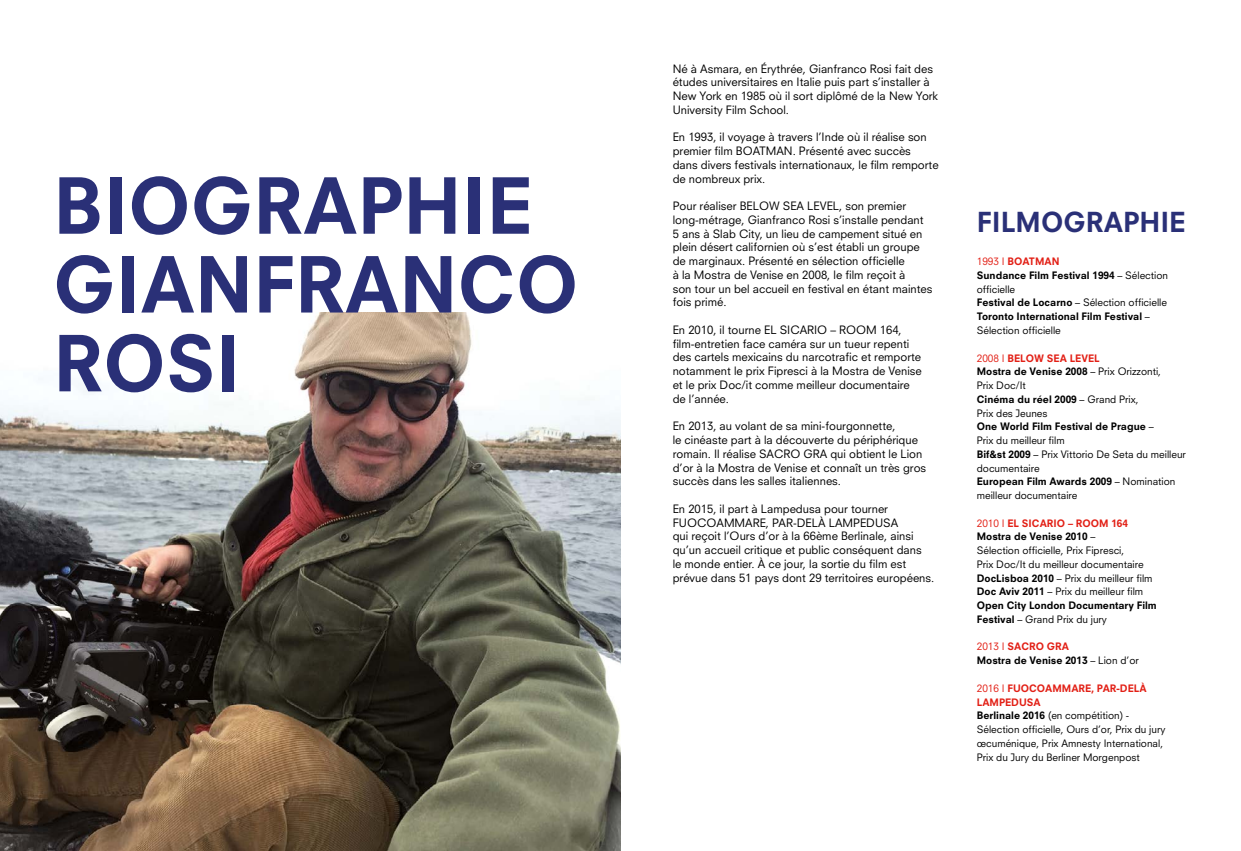
<style>
.page{position:relative;width:1241px;height:851px;background:#fff}
.page>*{position:absolute;margin:0;border:0;box-sizing:border-box;transform-origin:0 0}
.t1{font:800 75px/78.8px "Neuzeit SLT Std";color:#2a3077}
.t2{font:800 26.88px "Neuzeit SLT Std";color:#2a3077}
.t3{font:11.25px/13.8px "Neuzeit SLT Std";color:#000}
.t4{font:10px/13.8px "Neuzeit SLT Std";color:#000}
.t5{font:800 10px/13.8px "Neuzeit SLT Std";color:#000}
.s1{font-weight:400;color:#e21f15}
.s2{color:#e21f15}
.s3{font-weight:400}
.s4{font-weight:800;color:#e21f15}
.s5{font-weight:800}
</style>
<div class="page">
<img style="left:0;top:312px;width:620px;height:538px">
<h1 class="t1" style="left:53px;top:166px;width:526px">BIOGRAPHIE<br>GIANFRANCO<br>ROSI</h1>
<p class="t3" style="left:672px;top:61px;width:267px">Né à Asmara, en Érythrée, Gianfranco Rosi fait des études universitaires en Italie puis part s’installer à New York en 1985 où il sort diplômé de la New York University Film School.</p>
<p class="t3" style="left:672px;top:130px;width:267px">En 1993, il voyage à travers l’Inde où il réalise son premier film BOATMAN. Présenté avec succès dans divers festivals internationaux, le film remporte de nombreux prix.</p>
<p class="t3" style="left:672px;top:199px;width:261px">Pour réaliser BELOW SEA LEVEL, son premier long-métrage, Gianfranco Rosi s’installe pendant 5 ans à Slab City, un lieu de campement situé en plein désert californien où s’est établi un groupe de marginaux. Présenté en sélection officielle<br>à la Mostra de Venise en 2008, le film reçoit à<br>son tour un bel accueil en festival en étant maintes fois primé.</p>
<p class="t3" style="left:672px;top:323px;width:250px">En 2010, il tourne EL SICARIO – ROOM 164, film-entretien face caméra sur un tueur repenti des cartels mexicains du narcotrafic et remporte notamment le prix Fipresci à la Mostra de Venise et le prix Doc/it comme meilleur documentaire de l’année.</p>
<p class="t3" style="left:672px;top:419px;width:255px">En 2013, au volant de sa mini-fourgonnette,<br>le cinéaste part à la découverte du périphérique romain. Il réalise SACRO GRA qui obtient le Lion d’or à la Mostra de Venise et connaît un très gros succès dans les salles italiennes.</p>
<p class="t3" style="left:672px;top:501px;width:263px">En 2015, il part à Lampedusa pour tourner FUOCOAMMARE, PAR-DELÀ LAMPEDUSA<br>qui reçoit l’Ours d’or à la 66ème Berlinale, ainsi qu’un accueil critique et public conséquent dans<br>le monde entier. À ce jour, la sortie du film est prévue dans 51 pays dont 29 territoires européens.</p>
<h2 class="t2" style="left:976px;top:206px;width:210px">FILMOGRAPHIE</h2>
<p class="t5" style="left:976px;top:254px;width:193px"><span class="s1">1993 I</span> <span class="s2">BOATMAN<br></span>Sundance Film Festival 1994 <span class="s3">– Sélection officielle<br></span>Festival de Locarno <span class="s3">– Sélection officielle<br></span>Toronto International Film Festival <span class="s3">–<br>Sélection officielle</span></p>
<p class="t4" style="left:976px;top:351px;width:211px"><span class="s2">2008 I</span> <span class="s4">BELOW SEA LEVEL<br></span><span class="s5">Mostra de Venise 2008</span> – Prix Orizzonti,<br>Prix Doc/It<br><span class="s5">Cinéma du réel 2009</span> – Grand Prix,<br>Prix des Jeunes<br><span class="s5">One World Film Festival de Prague</span> –<br>Prix du meilleur film<br><span class="s5">Bif&amp;st 2009</span> – Prix Vittorio De Seta du meilleur documentaire<br><span class="s5">European Film Awards 2009</span> – Nomination meilleur documentaire</p>
<p class="t4" style="left:976px;top:516px;width:181px"><span class="s2">2010 I</span> <span class="s4">EL SICARIO – ROOM 164<br></span><span class="s5">Mostra de Venise 2010</span> –<br>Sélection officielle, Prix Fipresci,<br>Prix Doc/It du meilleur documentaire<br><span class="s5">DocLisboa 2010</span> – Prix du meilleur film<br><span class="s5">Doc Aviv 2011</span> – Prix du meilleur film<br><span class="s5">Open City London Documentary Film<br>Festival</span> – Grand Prix du jury</p>
<p class="t5" style="left:976px;top:639px;width:163px"><span class="s1">2013 I</span> <span class="s2">SACRO GRA<br></span>Mostra de Venise 2013 <span class="s3">– Lion d’or</span></p>
<p class="t4" style="left:976px;top:681px;width:190px"><span class="s2">2016 I</span> <span class="s4">FUOCOAMMARE, PAR-DELÀ LAMPEDUSA<br></span><span class="s5">Berlinale 2016</span> (en compétition) - Sélection officielle, Ours d’or, Prix du jury œcuménique, Prix Amnesty International, Prix du Jury du Berliner Morgenpost</p>
</div>
